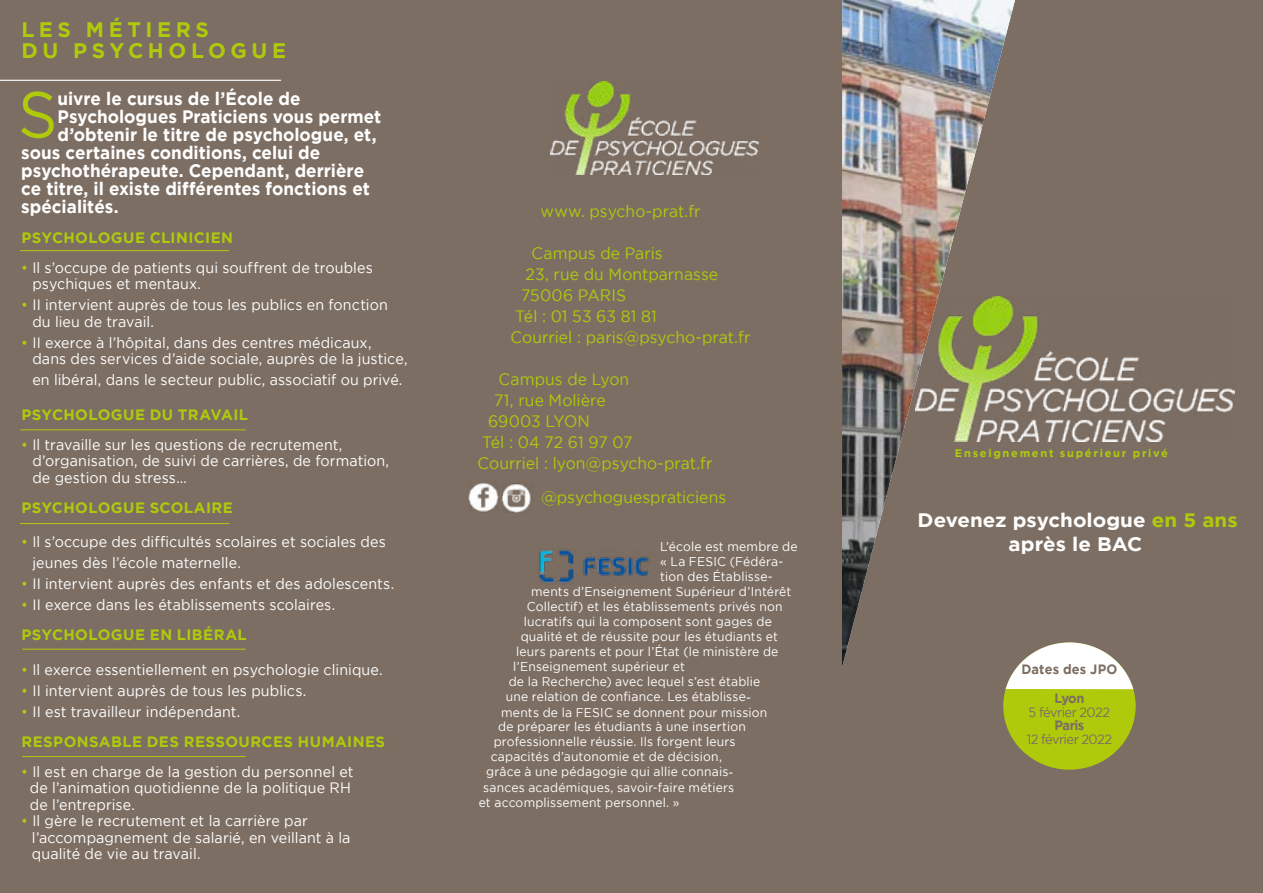
<style>
.page{position:relative;width:1263px;height:893px;background:#fff}
.page>*{position:absolute;margin:0;border:0;box-sizing:border-box;transform-origin:0 0}
.t1{font:65.1px "Gotham";color:#afca0b;scale:.95 1}
.t2{font:700 21px/21px "Gotham";letter-spacing:.22em;color:#afca0b}
.t3{font:700 19.5px "Gotham";color:#fff;scale:1.05 1}
.t4{font:700 18px "Gotham";color:#fff;scale:.95 1}
.t5{font:16.5px "Gotham";letter-spacing:.005em;color:#afca0b;scale:.95 1}
.t6{font:15px/16.5px "Gotham";letter-spacing:.01em;color:#fff;scale:.95 1}
.t7{font:700 15px/30px "Gotham";letter-spacing:.025em;color:#afca0b}
.t8{font:13.5px "Gotham";letter-spacing:-.04em;color:#7d6e63;scale:.95 1}
.t9{font:700 13.5px "Gotham";letter-spacing:.01em;color:#7d6e63;scale:.95 1}
.t10{font:12.75px "Gotham";letter-spacing:.015em;color:#fff;scale:.95 1}
.t11{font:700 11.1px "Gotham";letter-spacing:.155em;color:#afca0b}
.s1{color:#afca0b}
.s2{font-weight:700;color:#afca0b}
.s3{font-weight:400}
.s4{font-weight:400;color:#fff}
</style>
<div class="page">
<div style="left:838px;top:0;width:425px;height:893px;background:#7d6e63"></div>
<div style="left:421px;top:0;width:421px;height:893px;background:#7d6e63"></div>
<img style="left:594px;top:557px;width:55px;height:19px">
<div style="left:0;top:0;width:421px;height:893px;background:#7d6e63"></div>
<img style="left:1015px;top:315px;width:220px;height:126px">
<img style="left:842px;top:0;width:173px;height:667px">
<svg style="left:468px;top:149px;width:126px;height:434px"></svg>
<img style="left:469px;top:482px;width:30px;height:31px">
<img style="left:551px;top:81px;width:207px;height:94px">
<hr style="left:20px;top:250px;width:209px;height:1px;background:#afca0b">
<hr style="left:20px;top:429px;width:226px;height:1px;background:#afca0b">
<hr style="left:22px;top:649px;width:224px;height:1px;background:#afca0b">
<hr style="left:22px;top:756px;width:224px;height:1px;background:#afca0b">
<hr style="left:20px;top:523px;width:210px;height:1px;background:#afca0b">
<hr style="left:0;top:80px;width:281px;height:1px;background:#fff">
<div style="left:1003px;top:642px;width:133px;height:128px;background:#afca0b;border-radius:50%"></div>
<svg style="left:1005px;top:642px;width:128px;height:47px"></svg>
<img style="left:503px;top:482px;width:30px;height:31px">
<h2 class="t2" style="left:21px;top:18px;width:266px">LES MÉTIERS<br>DU PSYCHOLOGUE</h2>
<h1 class="t1" style="left:18px;top:79px;width:43px">S</h1>
<p class="t4" style="left:58px;top:88px;width:257px">uivre le cursus de l’École de</p>
<p class="t4" style="left:58px;top:106px;width:342px">Psychologues Praticiens vous permet</p>
<p class="t4" style="left:58px;top:124px;width:337px">d’obtenir le titre de psychologue, et,</p>
<p class="t4" style="left:21px;top:142px;width:316px">sous certaines conditions, celui de</p>
<p class="t4" style="left:21px;top:160px;width:362px">psychothérapeute. Cependant, derrière</p>
<p class="t4" style="left:21px;top:178px;width:368px">ce titre, il existe différentes fonctions et</p>
<p class="t4" style="left:21px;top:196px;width:104px">spécialités.</p>
<p class="t7" style="left:21px;top:222px;width:213px">PSYCHOLOGUE CLINICIEN</p>
<p class="t6" style="left:32px;top:259px;width:360px;text-indent:-11px"><span class="s1">•</span> Il s’occupe de patients qui souffrent de troubles psychiques et mentaux.</p>
<p class="t6" style="left:32px;top:296px;width:376px;text-indent:-11px"><span class="s1">•</span> II intervient auprès de tous les publics en fonction du lieu de travail.</p>
<p class="t6" style="left:32px;top:334px;width:396px;text-indent:-11px"><span class="s1">•</span> II exerce à l’hôpital, dans des centres médicaux, dans des services d’aide sociale, auprès de la justice,</p>
<p class="t6" style="left:32px;top:371px;width:391px">en libéral, dans le secteur public, associatif ou privé.</p>
<p class="t7" style="left:21px;top:399px;width:228px">PSYCHOLOGUE DU TRAVAIL</p>
<p class="t6" style="left:32px;top:436px;width:377px;text-indent:-11px"><span class="s1">•</span> Il travaille sur les questions de recrutement, d’organisation, de suivi de carrières, de formation, de gestion du stress…</p>
<p class="t7" style="left:21px;top:492px;width:213px">PSYCHOLOGUE SCOLAIRE</p>
<p class="t6" style="left:32px;top:531px;width:374px;line-height:21px;text-indent:-11px"><span class="s1">•</span> Il s’occupe des difficultés scolaires et sociales des jeunes dès l’école maternelle.</p>
<p class="t6" style="left:21px;top:575px;width:394px"><span class="s1">•</span> II intervient auprès des enfants et des adolescents.</p>
<p class="t6" style="left:21px;top:590px;width:332px;line-height:30px"><span class="s1">•</span> II exerce dans les établissements scolaires.<br><span class="s2">PSYCHOLOGUE EN LIBÉRAL</span></p>
<p class="t6" style="left:21px;top:661px;width:382px"><span class="s1">•</span> Il exerce essentiellement en psychologie clinique.</p>
<p class="t6" style="left:21px;top:682px;width:302px"><span class="s1">•</span> II intervient auprès de tous les publics.</p>
<p class="t7" style="left:21px;top:696px;width:365px"><span class="s3">•</span> <span class="s4">II est travailleur indépendant.<br></span>RESPONSABLE DES RESSOURCES HUMAINES</p>
<p class="t6" style="left:30px;top:763px;width:342px;text-indent:-9px"><span class="s1">•</span> Il est en charge de la gestion du personnel et de l’animation quotidienne de la politique RH de l’entreprise.</p>
<p class="t6" style="left:32px;top:812px;width:337px;text-indent:-11px"><span class="s1">•</span> Il gère le recrutement et la carrière par l’accompagnement de salarié, en veillant à la qualité de vie au travail.</p>
<p class="t5" style="left:541px;top:202px;width:170px">www. psycho-prat.fr</p>
<p class="t5" style="left:532px;top:244px;width:139px">Campus de Paris</p>
<p class="t5" style="left:526px;top:265px;width:204px">23, rue du Montparnasse</p>
<p class="t5" style="left:521px;top:286px;width:112px">75006 PARIS</p>
<p class="t5" style="left:515px;top:307px;width:151px">Tél : 01 53 63 81 81</p>
<p class="t5" style="left:511px;top:328px;width:254px">Courriel : paris@psycho-prat.fr</p>
<p class="t5" style="left:499px;top:370px;width:139px">Campus de Lyon</p>
<p class="t5" style="left:494px;top:391px;width:119px">71, rue Molière</p>
<p class="t5" style="left:488px;top:412px;width:109px">69003 LYON</p>
<p class="t5" style="left:482px;top:433px;width:160px">Tél : 04 72 61 97 07</p>
<p class="t5" style="left:478px;top:454px;width:249px">Courriel : lyon@psycho-prat.fr</p>
<p class="t5" style="left:541px;top:488px;width:196px">@psychoguespraticiens</p>
<p class="t11" style="left:955px;top:447px;width:215px">Enseignement supérieur privé</p>
<h3 class="t3" style="left:918px;top:509px;width:306px">Devenez psychologue <span class="s1">en 5 ans</span></h3>
<p class="t10" style="left:660px;top:540px;width:146px">L’école est membre de</p>
<h3 class="t3" style="left:1008px;top:532px;width:129px">après le BAC</h3>
<p class="t10" style="left:660px;top:555px;width:131px">« La FESIC (Fédéra-</p>
<p class="t10" style="left:660px;top:570px;width:120px">tion des Établisse-</p>
<p class="t10" style="left:531px;top:585px;width:275px">ments d’Enseignement Supérieur d’Intérêt</p>
<p class="t10" style="left:527px;top:600px;width:271px">Collectif) et les établissements privés non</p>
<p class="t10" style="left:524px;top:615px;width:263px">lucratifs qui la composent sont gages de</p>
<p class="t10" style="left:521px;top:630px;width:272px">qualité et de réussite pour les étudiants et</p>
<p class="t10" style="left:516px;top:645px;width:278px">leurs parents et pour l’État (le ministère de</p>
<p class="t10" style="left:513px;top:660px;width:182px">l’Enseignement supérieur et</p>
<p class="t10" style="left:509px;top:675px;width:266px">de la Recherche) avec lequel s’est établie</p>
<p class="t10" style="left:506px;top:690px;width:260px">une relation de confiance. Les établisse-</p>
<p class="t10" style="left:501px;top:705px;width:282px">ments de la FESIC se donnent pour mission</p>
<p class="t10" style="left:498px;top:720px;width:262px">de préparer les étudiants à une insertion</p>
<p class="t10" style="left:494px;top:735px;width:256px">professionnelle réussie. Ils forgent leurs</p>
<p class="t10" style="left:491px;top:750px;width:245px">capacités d’autonomie et de décision,</p>
<p class="t10" style="left:486px;top:765px;width:262px">grâce à une pédagogie qui allie connais-</p>
<p class="t10" style="left:483px;top:780px;width:266px">sances académiques, savoir-faire métiers</p>
<p class="t10" style="left:479px;top:795px;width:213px">et accomplissement personnel. »</p>
<p class="t9" style="left:1021px;top:661px;width:103px">Dates des JPO</p>
<p class="t9" style="left:1054px;top:691px;width:33px">Lyon</p>
<p class="t8" style="left:1029px;top:705px;width:87px">5 février 2022</p>
<p class="t9" style="left:1054px;top:718px;width:33px">Paris</p>
<p class="t8" style="left:1027px;top:732px;width:92px">12 février 2022</p>
</div>
